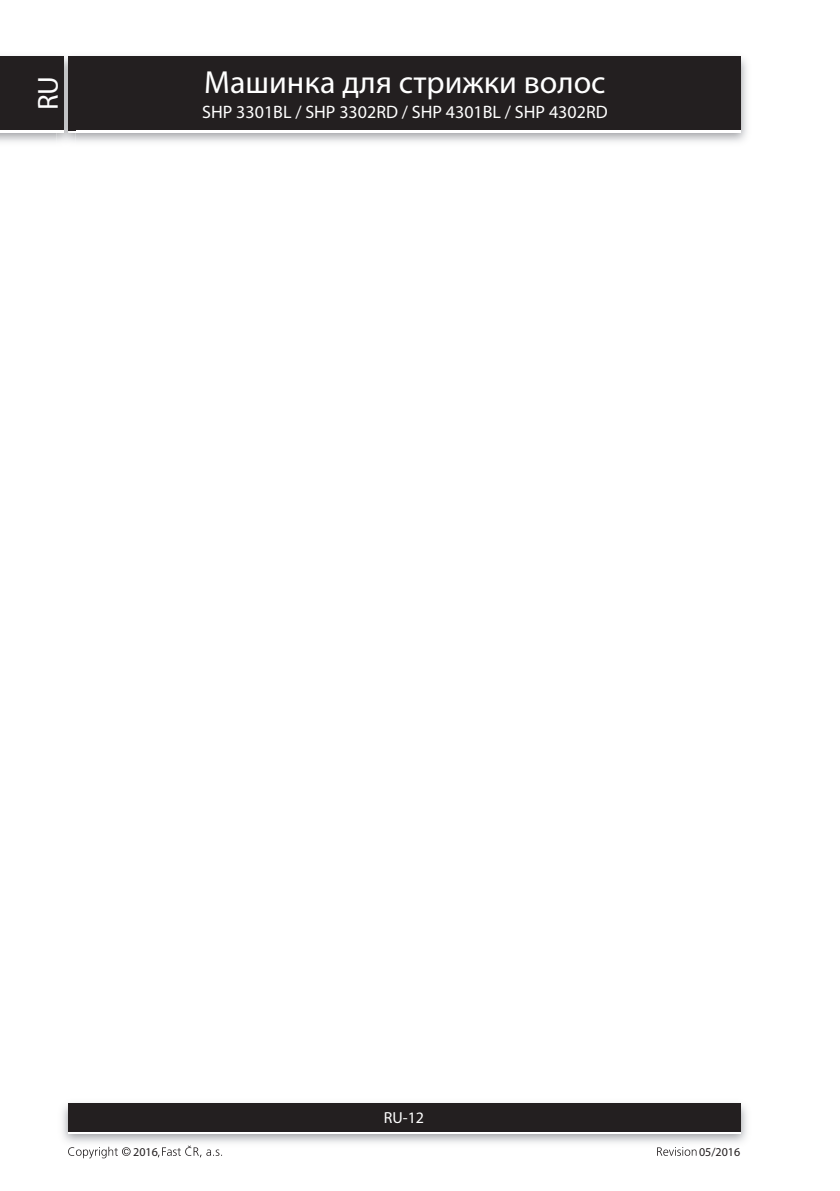
<style>
.page{position:relative;width:840px;height:1191px;background:#fff}
.page>*{position:absolute;margin:0;border:0;box-sizing:border-box;transform-origin:0 0}
.t1{font:32px "Myriad Pro";color:#fff}
.t2{font:29px "Myriad Pro";color:#fff}
.t3{font:18px "Myriad Pro";color:#fff}
.t4{font:16px "Myriad Pro";color:#fff}
.t5{font:12px "Myriad Pro";color:#231f20}
</style>
<div class="page">
<img style="left:0;top:56px;width:747px;height:86px">
<div style="left:68px;top:59px;width:672px;height:74px;background:#fff"></div>
<div style="left:68px;top:57px;width:672px;height:73px;background:#231f20"></div>
<img style="left:62px;top:1103px;width:685px;height:40px">
<div style="left:68px;top:1106px;width:672px;height:28px;background:linear-gradient(to right,#fff,#fff)"></div>
<div style="left:68px;top:1103px;width:672px;height:28px;background:#231f20"></div>
<img style="left:57px;top:56px;width:18px;height:86px">
<img style="left:68px;top:130px;width:7px;height:3px">
<svg style="left:68px;top:57px;width:7px;height:2px"></svg>
<img style="left:68px;top:59px;width:7px;height:71px">
<div style="left:0;top:59px;width:64px;height:74px;background:#fff"></div>
<div style="left:0;top:57px;width:64px;height:73px;background:#231f20"></div>
<svg style="left:68px;top:1146px;width:62px;height:12px"></svg>
<svg style="left:158px;top:1145px;width:64px;height:12px"></svg>
<svg style="left:657px;top:1147px;width:39px;height:8px"></svg>
<h2 class="t2" style="left:30px;top:110px;width:36px;rotate:-90deg">RU</h2>
<h1 class="t1" style="left:204px;top:62px;width:402px">Машинка для стрижки волос</h1>
<p class="t3" style="left:202px;top:101px;width:407px">SHP 3301BL / SHP 3302RD / SHP 4301BL / SHP 4302RD</p>
<p class="t4" style="left:383px;top:1108px;width:42px">RU-12</p>
<p class="t5" style="left:133px;top:1144px;width:26px">2016</p>
<p class="t5" style="left:698px;top:1144px;width:43px">05/2016</p>
</div>
